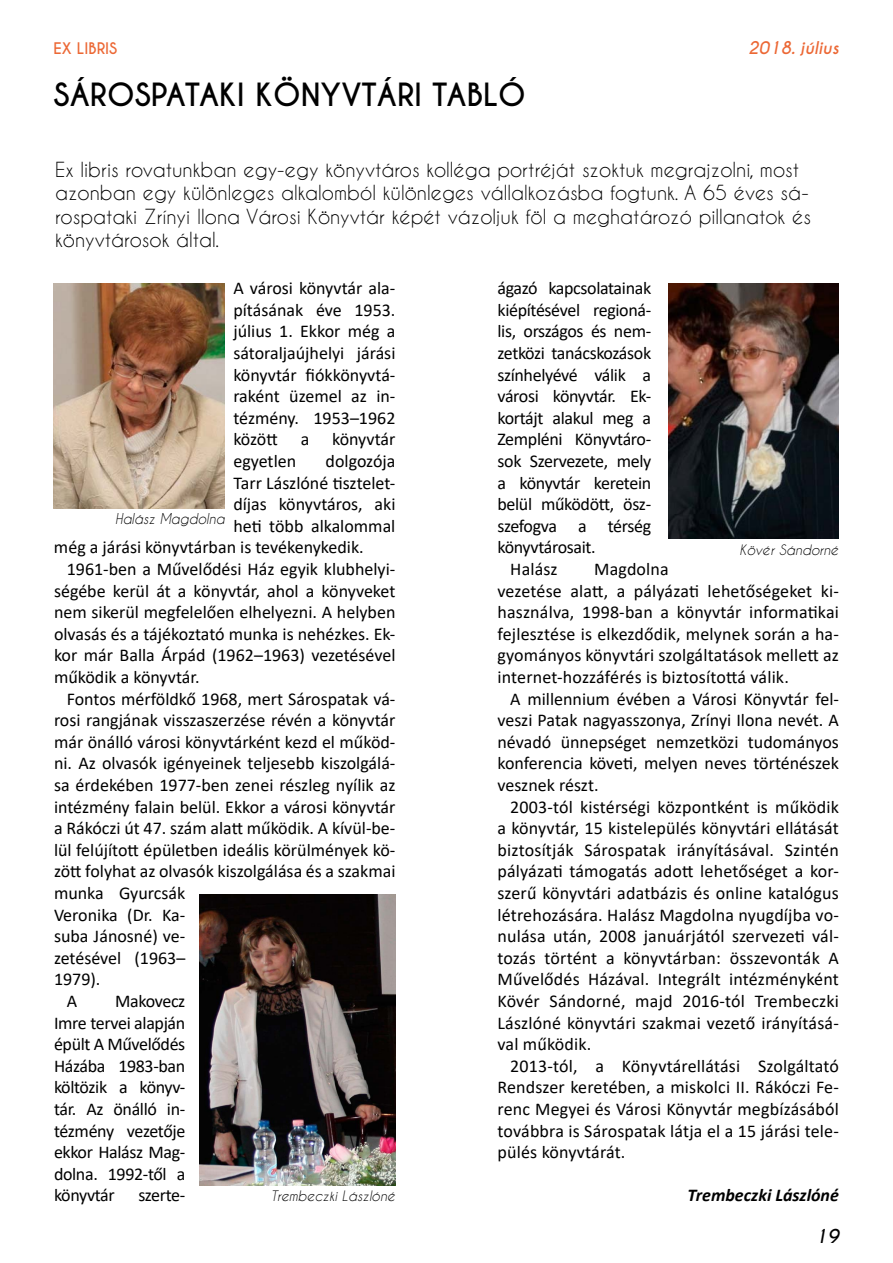
<style>
.page{position:relative;width:893px;height:1263px;background:#fff}
.page>*{position:absolute;margin:0;border:0;box-sizing:border-box;transform-origin:0 0}
.t1{font:700 30px "Caviar Dreams";color:#000}
.t2{font:19.5px/23.4px "Caviar Dreams";color:#000}
.t3{font:18px/21.6px "Calibri";color:#000;text-align:justify}
.t4{font:18px "Calibri";letter-spacing:-.02em;color:#000}
.t5{font:italic 700 18px "Calibri";color:#000}
.t6{font:18px "Calibri";letter-spacing:-.025em;color:#000}
.t7{font:18px "Calibri";letter-spacing:-.03em;color:#000}
.t8{font:italic 700 18px "Caviar Dreams";color:#000}
.t9{font:italic 700 16.5px "Caviar Dreams";color:#ec6835}
.t10{font:700 15px "Caviar Dreams";color:#ec6835}
.t11{font:italic 14.1px "Caviar Dreams";letter-spacing:.035em;color:#000;scale:.96 1}
.t12{font:italic 13.5px "Caviar Dreams";color:#000}
</style>
<div class="page">
<img style="left:54px;top:284px;width:171px;height:224px">
<img style="left:200px;top:894px;width:195px;height:291px">
<img style="left:668px;top:284px;width:170px;height:255px">
<p class="t10" style="left:54px;top:39px;width:65px">EX LI BRIS</p>
<h1 class="t1" style="left:54px;top:77px;width:474px">SÁROSPATAKI KÖNYVTÁRI TABLÓ</h1>
<p class="t9" style="left:748px;top:38px;width:92px">2018. július</p>
<p class="t2" style="left:55px;top:157px;width:757px">Ex libris rovatunkban egy-egy könyvtáros kolléga portréját szoktuk megrajzolni, most azonban egy különleges alkalomból különleges vállalkozásba fogtunk. A 65 éves sá&shy;rospataki Zrínyi Ilona Városi Könyvtár képét vázoljuk föl a meghatározó pillanatok és könyvtárosok által.</p>
<p class="t4" style="left:497px;top:276px;width:155px">ágazó kapcsolatainak</p>
<p class="t4" style="left:497px;top:297px;width:155px">kiépítésével regioná-</p>
<p class="t4" style="left:497px;top:319px;width:155px">lis, országos és nem-</p>
<p class="t4" style="left:497px;top:340px;width:155px">zetközi tanácskozások</p>
<p class="t4" style="left:497px;top:362px;width:155px">színhelyévé válik a</p>
<p class="t4" style="left:497px;top:384px;width:155px">városi könyvtár. Ek-</p>
<p class="t4" style="left:497px;top:405px;width:155px">kortájt alakul meg a</p>
<p class="t4" style="left:497px;top:427px;width:155px">Zempléni Könyvtáro-</p>
<p class="t4" style="left:497px;top:448px;width:155px">sok Szervezete, mely</p>
<p class="t6" style="left:497px;top:470px;width:155px">a könyvtár keretein</p>
<p class="t4" style="left:497px;top:492px;width:155px">belül működött, ös -</p>
<p class="t7" style="left:497px;top:513px;width:155px">szefogva a térség</p>
<p class="t4" style="left:497px;top:535px;width:100px">könyvtárosait.</p>
<p class="t3" style="left:510px;top:558px;width:49px">Halász</p>
<p class="t3" style="left:233px;top:277px;width:164px">A városi könyvtár ala&shy;pításának éve 1953. július 1. Ekkor még a sátoraljaújhelyi járási könyvtár fiókkönyvtá&shy;raként üzemel az in&shy;tézmény. 1953–1962 között</p>
<p class="t3" style="left:301px;top:428px;width:10px">a</p>
<p class="t3" style="left:332px;top:428px;width:65px">könyvtár</p>
<p class="t3" style="left:233px;top:450px;width:64px">egyetlen</p>
<p class="t3" style="left:326px;top:450px;width:71px">dolgozója</p>
<p class="t3" style="left:233px;top:471px;width:164px">Tarr Lászlóné tisztelet-</p>
<p class="t3" style="left:233px;top:493px;width:164px">díjas könyvtáros, aki</p>
<p class="t3" style="left:233px;top:515px;width:164px">heti több alkalommal</p>
<p class="t3" style="left:54px;top:536px;width:311px">még a járási könyvtárban is tevékenykedik.</p>
<p class="t3" style="left:67px;top:558px;width:330px">1961-ben a Művelődési Ház egyik klubhelyi-</p>
<p class="t3" style="left:54px;top:579px;width:343px">ségébe kerül át a könyvtár, ahol a könyveket</p>
<p class="t3" style="left:54px;top:601px;width:343px">nem sikerül megfelelően elhelyezni. A helyben</p>
<p class="t3" style="left:54px;top:623px;width:343px">olvasás és a tájékoztató munka is nehézkes. Ek-</p>
<p class="t3" style="left:54px;top:644px;width:343px">kor már Balla Árpád (1962–1963) vezetésével</p>
<p class="t3" style="left:54px;top:666px;width:147px">működik a könyvtár.</p>
<p class="t3" style="left:67px;top:687px;width:330px">Fontos mérföldkő 1968, mert Sárospatak vá-</p>
<p class="t3" style="left:54px;top:709px;width:343px">rosi rangjának visszaszerzése révén a könyvtár</p>
<p class="t3" style="left:54px;top:731px;width:343px">már önálló városi könyvtárként kezd el működ-</p>
<p class="t3" style="left:54px;top:752px;width:343px">ni. Az olvasók igényeinek teljesebb kiszolgálá-</p>
<p class="t3" style="left:54px;top:774px;width:343px">sa érdekében 1977-ben zenei részleg nyílik az</p>
<p class="t3" style="left:54px;top:795px;width:343px">intézmény falain belül. Ekkor a városi könyvtár</p>
<p class="t3" style="left:54px;top:817px;width:343px">a Rákóczi út 47. szám alatt működik. A kívül-be-</p>
<p class="t3" style="left:54px;top:839px;width:343px">lül felújított épületben ideális körülmények kö-</p>
<p class="t3" style="left:54px;top:860px;width:343px">zött folyhat az olvasók kiszolgálása és a szakmai</p>
<p class="t3" style="left:54px;top:882px;width:133px">munka Gyurcsák</p>
<p class="t3" style="left:54px;top:903px;width:133px">Veronika (Dr. Ka-</p>
<p class="t3" style="left:54px;top:925px;width:133px">suba Jánosné) ve-</p>
<p class="t3" style="left:54px;top:947px;width:133px">zetésével (1963–</p>
<p class="t3" style="left:54px;top:968px;width:48px">1979).</p>
<p class="t3" style="left:67px;top:990px;width:12px">A</p>
<p class="t11" style="left:115px;top:510px;width:115px">Halász Magdolna</p>
<p class="t12" style="left:740px;top:542px;width:101px">Kövér Sándorné</p>
<p class="t3" style="left:497px;top:558px;width:343px;text-align:left;text-indent:97px">Magdolna<br>vezetése alatt, a pályázati lehetőségeket ki&shy;használva, 1998-ban a könyvtár informatikai fejlesztése is elkezdődik, melynek során a ha&shy;gyományos könyvtári szolgáltatások mellett az internet-hozzáférés is biztosítottá válik.</p>
<p class="t3" style="left:497px;top:687px;width:343px;text-indent:13px">A millennium évében a Városi Könyvtár fel&shy;veszi Patak nagyasszonya, Zrínyi Ilona nevét. A névadó ünnepséget nemzetközi tudományos konferencia követi, melyen neves történészek vesznek részt.</p>
<p class="t3" style="left:497px;top:795px;width:343px;text-indent:13px">2003-tól kistérségi központként is működik a könyvtár, 15 kistelepülés könyvtári ellátását biztosítják Sárospatak irányításával. Szintén pályázati támogatás adott lehetőséget a kor&shy;szerű könyvtári adatbázis és online katalógus létrehozására. Halász Magdolna nyugdíjba vo&shy;nulása után, 2008 januárjától szervezeti vál&shy;tozás történt a könyvtárban: összevonták A Művelődés Házával. Integrált intézményként Kövér Sándorné, majd 2016-tól Trembeczki Lászlóné könyvtári szakmai vezető irányításá&shy;val működik.</p>
<p class="t3" style="left:497px;top:1055px;width:343px;text-indent:13px">2013-tól, a Könyvtárellátási Szolgáltató Rendszer keretében, a miskolci II. Rákóczi Fe&shy;renc Megyei és Városi Könyvtár megbízásából továbbra is Sárospatak látja el a 15 járási tele&shy;pülés könyvtárát.</p>
<p class="t5" style="left:687px;top:1183px;width:153px">Trembeczki Lászlóné</p>
<p class="t3" style="left:54px;top:990px;width:133px;text-indent:61px">Makovecz Imre tervei alapján épült A Művelődés Házába 1983-ban költözik a könyv&shy;tár. Az önálló in&shy;tézmény vezetője ekkor Halász Mag&shy;dolna. 1992-től a könyvtár</p>
<p class="t12" style="left:271px;top:1188px;width:126px">Trembeczki Lászlóné</p>
<p class="t3" style="left:138px;top:1184px;width:48px">szerte-</p>
<p class="t8" style="left:815px;top:1226px;width:25px">19</p>
</div>
